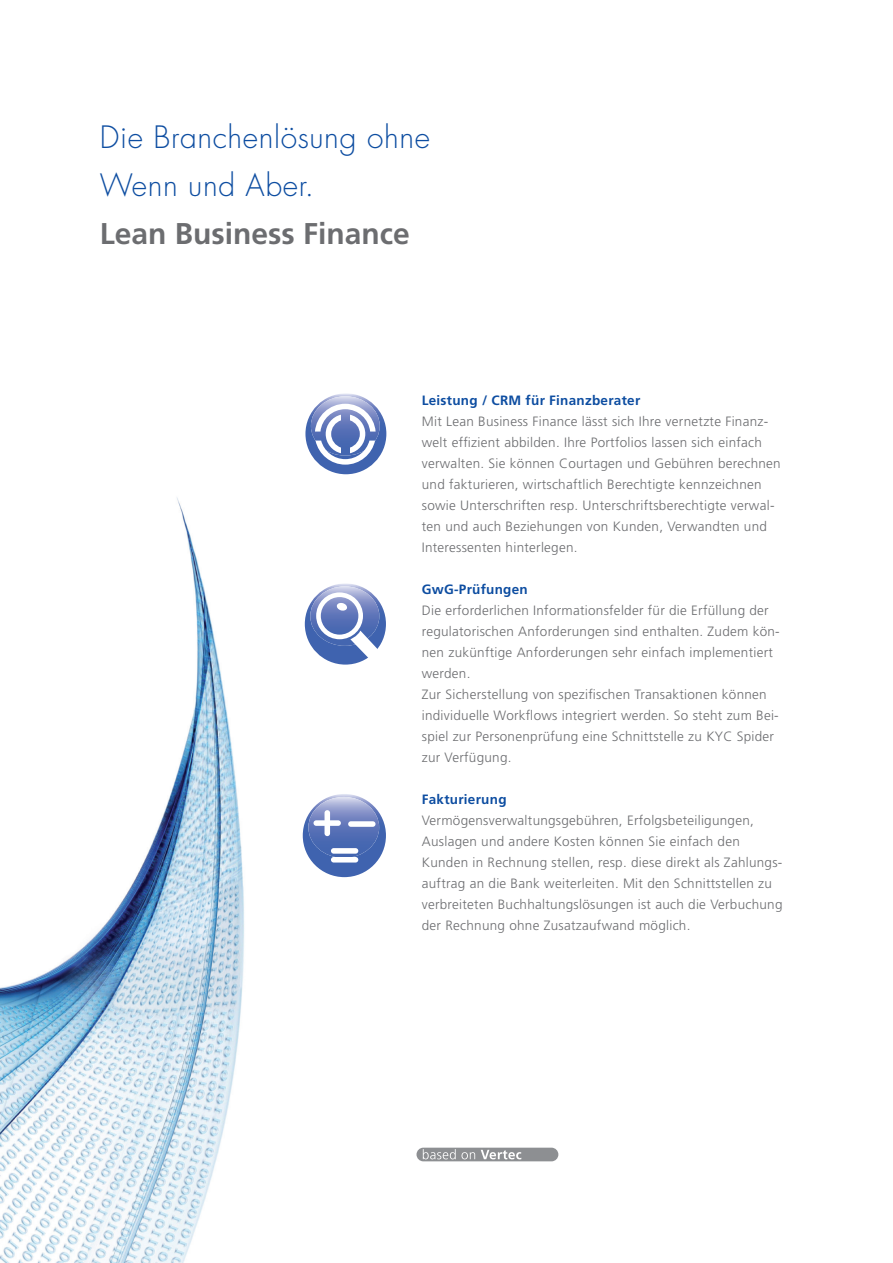
<style>
.page{position:relative;width:893px;height:1263px;background:#fff}
.page>*{position:absolute;margin:0;border:0;box-sizing:border-box;transform-origin:0 0}
.t1{font:300 30px/48px "Futura";letter-spacing:.02em;color:#0d4da1}
.t2{font:700 30px "Frutiger";color:#6c6d70}
.t3{font:300 13.5px/21px "Frutiger";letter-spacing:.02em;color:#6c6d70}
.t4{font:700 13.5px "Frutiger";letter-spacing:.02em;color:#0d4da1}
</style>
<div class="page">
<div style="left:416px;top:1148px;width:142px;height:13px;background:#8d8f92;border-radius:7px"></div>
<svg style="left:305px;top:393px;width:81px;height:81px"></svg>
<svg style="left:423px;top:1149px;width:98px;height:10px"></svg>
<svg style="left:305px;top:583px;width:81px;height:82px"></svg>
<svg style="left:303px;top:794px;width:83px;height:83px"></svg>
<img style="left:308px;top:797px;width:71px;height:61px">
<div style="left:313px;top:820px;width:28px;height:6px;background:#fff;border-radius:3px"></div>
<div style="left:348px;top:821px;width:27px;height:6px;background:#fff;border-radius:3px"></div>
<div style="left:331px;top:848px;width:27px;height:6px;background:#fff;border-radius:3px"></div>
<div style="left:331px;top:857px;width:27px;height:5px;background:#fff;border-radius:3px"></div>
<div style="left:324px;top:810px;width:6px;height:26px;background:#fff;border-radius:3px"></div>
<img style="left:0;top:497px;width:244px;height:766px">
<h1 class="t1" style="left:100px;top:113px;width:332px">Die Branchenlösung ohne<br>Wenn und Aber.</h1>
<h1 class="t2" style="left:100px;top:216px;width:312px">Lean Business Finance</h1>
<p class="t4" style="left:422px;top:393px;width:220px">Leistung / CRM für Finanzberater</p>
<p class="t3" style="left:422px;top:411px;width:360px">Mit Lean Business Finance lässt sich Ihre vernetzte Finanz&shy;welt effizient abbilden. Ihre Portfolios lassen sich einfach verwalten. Sie können Courtagen und Gebühren berechnen und fakturieren, wirtschaftlich Berechtigte kennzeichnen sowie Unterschriften resp. Unterschriftsberechtigte verwal&shy;ten und auch Beziehungen von Kunden, Verwandten und Interessenten hinterlegen.</p>
<p class="t4" style="left:422px;top:582px;width:107px">GwG-Prüfungen</p>
<p class="t3" style="left:422px;top:600px;width:359px">Die erforderlichen Informationsfelder für die Erfüllung der regulatorischen Anforderungen sind enthalten. Zudem kön&shy;nen zukünftige Anforderungen sehr einfach implementiert werden.<br>Zur Sicherstellung von spezifischen Transaktionen können individuelle Workflows integriert werden. So steht zum Bei&shy;spiel zur Personenprüfung eine Schnittstelle zu KYC Spider zur Verfügung.</p>
<p class="t4" style="left:422px;top:792px;width:86px">Fakturierung</p>
<p class="t3" style="left:422px;top:810px;width:362px">Vermögensverwaltungsgebühren, Erfolgsbeteiligungen, Auslagen und andere Kosten können Sie einfach den Kunden in Rechnung stellen, resp. diese direkt als Zahlungs&shy;auftrag an die Bank weiterleiten. Mit den Schnittstellen zu verbreiteten Buchhaltungslösungen ist auch die Verbuchung der Rechnung ohne Zusatzaufwand möglich.</p>
</div>
